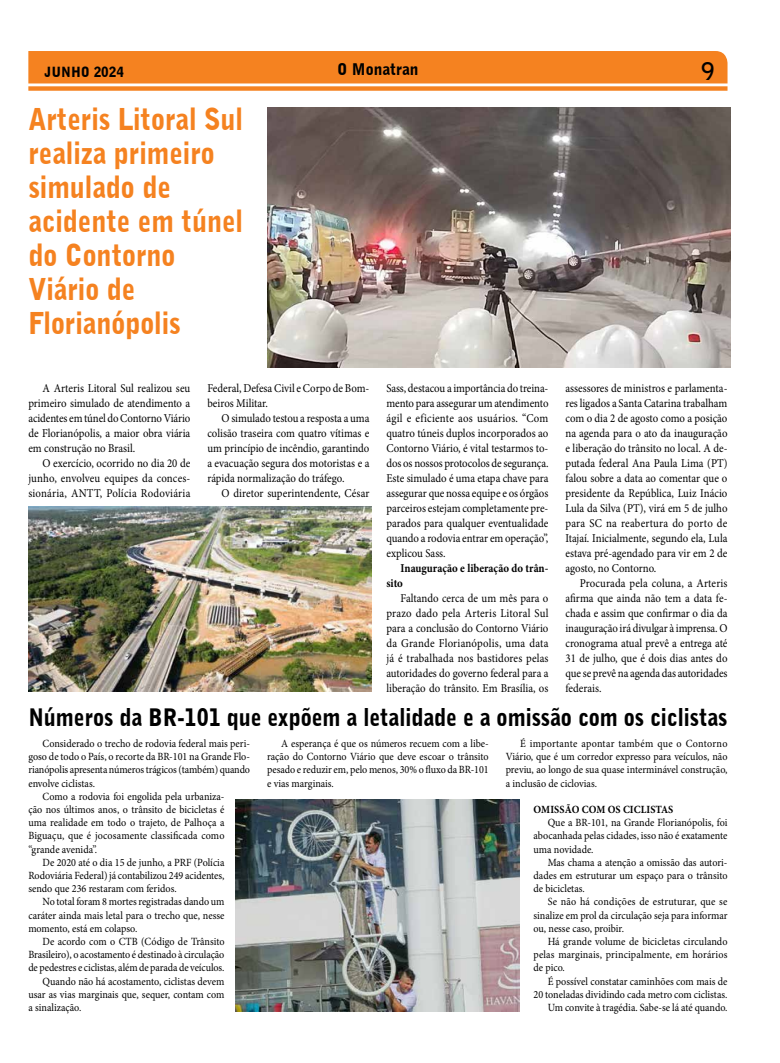
<style>
.page{position:relative;width:780px;height:1063px;background:#fff}
.page>*{position:absolute;margin:0;border:0;box-sizing:border-box;transform-origin:0 0}
.t1{font:900 30px/34px "Bell Gothic BT";color:#f58220;scale:.9 1}
.t2{font:900 24px "Bell Gothic BT";color:#000;scale:.9 1}
.t3{font:700 24px "Bell Gothic BT";color:#000}
.t4{font:900 16px "Bell Gothic BT";color:#000}
.t5{font:900 14px "Bell Gothic BT";color:#000}
.t6{font:12px/15px "Minion Pro";color:#000;text-align:justify;scale:.9 1}
.t7{font:700 12px/15px "Minion Pro";color:#000;scale:.9 1}
.t8{font:11px/13.2px "Minion Pro";color:#000;text-align:justify;scale:.92 1}
.t9{font:700 11px "Minion Pro";letter-spacing:.01em;color:#000;scale:.92 1}
</style>
<div class="page">
<div style="left:28px;top:51px;width:699px;height:40px;background:#f58220"></div>
<hr style="left:26px;top:83px;width:704px;height:3px;background:#fff">
<img style="left:236px;top:799px;width:283px;height:213px">
<img style="left:267px;top:107px;width:463px;height:260px">
<img style="left:28px;top:507px;width:344px;height:184px">
<p class="t5" style="left:45px;top:63px;width:81px">JUNHO 2024</p>
<h3 class="t4" style="left:337px;top:60px;width:83px">O Monatran</h3>
<h2 class="t3" style="left:701px;top:55px;width:15px">9</h2>
<h1 class="t1" style="left:28px;top:102px;width:240px">Arteris Litoral Sul realiza primeiro simulado de acidente em túnel do Contorno<br>Viário de<br>Florianópolis</h1>
<p class="t6" style="left:28px;top:381px;width:181px;text-indent:14px">A Arteris Litoral Sul realizou seu primeiro simulado de atendimento a acidentes em túnel do Contorno Viário de Florianópolis, a maior obra viária em construção no Brasil.</p>
<p class="t6" style="left:28px;top:456px;width:181px;text-indent:14px">O exercício, ocorrido no dia 20 de junho, envolveu equipes da conces&shy;sionária, ANTT, Polícia Rodoviária</p>
<p class="t6" style="left:207px;top:381px;width:181px">Federal, Defesa Civil e Corpo de Bom&shy;beiros Militar.</p>
<p class="t6" style="left:207px;top:411px;width:181px;text-indent:14px">O simulado testou a resposta a uma colisão traseira com quatro vítimas e um princípio de incêndio, garantindo a evacuação segura dos motoristas e a rápida normalização do tráfego.</p>
<p class="t6" style="left:221px;top:486px;width:166px">O diretor superintendente, César</p>
<p class="t6" style="left:386px;top:381px;width:182px">Sass, destacou a importância do treina&shy;mento para assegurar um atendimento ágil e eficiente aos usuários. “Com quatro túneis duplos incorporados ao Contorno Viário, é vital testarmos to&shy;dos os nossos protocolos de segurança.<br>Este simulado é uma etapa chave para assegurar que nossa equipe e os órgãos parceiros estejam completamente pre&shy;parados para qualquer eventualidade quando a rodovia entrar em operação”, explicou Sass.</p>
<p class="t7" style="left:386px;top:561px;width:181px;text-indent:14px">Inauguração e liberação do trân&shy;sito</p>
<p class="t6" style="left:386px;top:591px;width:181px;text-indent:14px">Faltando cerca de um mês para o prazo dado pela Arteris Litoral Sul para a conclusão do Contorno Viário da Grande Florianópolis, uma data já é trabalhada nos bastidores pelas autoridades do governo federal para a liberação do trânsito. Em Brasília, os</p>
<p class="t6" style="left:565px;top:381px;width:181px">assessores de ministros e parlamenta&shy;res ligados a Santa Catarina trabalham com o dia 2 de agosto como a posição na agenda para o ato da inauguração e liberação do trânsito no local. A de&shy;putada federal Ana Paula Lima (PT) falou sobre a data ao comentar que o presidente da República, Luiz Inácio Lula da Silva (PT), virá em 5 de julho para SC na reabertura do porto de Itajaí. Inicialmente, segundo ela, Lula estava pré-agendado para vir em 2 de agosto, no Contorno.</p>
<p class="t6" style="left:565px;top:576px;width:181px;text-indent:14px">Procurada pela coluna, a Arteris afirma que ainda não tem a data fe&shy;chada e assim que confirmar o dia da inauguração irá divulgar à imprensa. O cronograma atual prevê a entrega até 31 de julho, que é dois dias antes do que se prevê na agenda das autoridades federais.</p>
<h2 class="t2" style="left:28px;top:703px;width:778px">Números da BR-101 que expõem a letalidade e a omissão com os ciclistas</h2>
<p class="t8" style="left:43px;top:737px;width:227px">Considerado o trecho de rodovia federal mais peri-</p>
<p class="t8" style="left:28px;top:750px;width:242px">goso de todo o País, o recorte da BR-101 na Grande Flo-</p>
<p class="t8" style="left:28px;top:763px;width:242px">rianópolis apresenta números trágicos (também) quando</p>
<p class="t8" style="left:28px;top:776px;width:74px">envolve ciclistas.</p>
<p class="t8" style="left:43px;top:790px;width:199px">Como a rodovia foi engolida pela urbaniza-</p>
<p class="t8" style="left:28px;top:803px;width:215px">ção nos últimos anos, o trânsito de bicicletas é</p>
<p class="t8" style="left:28px;top:816px;width:215px">uma realidade em todo o trajeto, de Palhoça a</p>
<p class="t8" style="left:28px;top:829px;width:215px">Biguaçu, que é jocosamente classificada como</p>
<p class="t8" style="left:28px;top:842px;width:76px">“grande avenida”.</p>
<p class="t8" style="left:43px;top:856px;width:199px">De 2020 até o dia 15 de junho, a PRF (Polícia</p>
<p class="t8" style="left:28px;top:869px;width:215px">Rodoviária Federal) já contabilizou 249 acidentes,</p>
<p class="t8" style="left:28px;top:882px;width:163px">sendo que 236 restaram com feridos.</p>
<p class="t8" style="left:43px;top:895px;width:199px">No total foram 8 mortes registradas dando um</p>
<p class="t8" style="left:28px;top:908px;width:215px">caráter ainda mais letal para o trecho que, nesse</p>
<p class="t8" style="left:28px;top:922px;width:120px">momento, está em colapso.</p>
<p class="t8" style="left:43px;top:935px;width:199px">De acordo com o CTB (Código de Trânsito</p>
<p class="t8" style="left:28px;top:948px;width:215px">Brasileiro), o acostamento é destinado à circulação</p>
<p class="t8" style="left:28px;top:961px;width:215px">de pedestres e ciclistas, além de parada de veículos.</p>
<p class="t8" style="left:43px;top:974px;width:199px">Quando não há acostamento, ciclistas devem</p>
<p class="t8" style="left:28px;top:988px;width:215px">usar as vias marginais que, sequer, contam com</p>
<p class="t8" style="left:28px;top:1001px;width:59px">a sinalização.</p>
<p class="t8" style="left:267px;top:737px;width:242px;text-indent:14px">A esperança é que os números recuem com a libe&shy;ração do Contorno Viário que deve escoar o trânsito pesado e reduzir em, pelo menos, 30% o fluxo da BR-101 e vias marginais.</p>
<p class="t8" style="left:506px;top:737px;width:242px;text-indent:14px">É importante apontar também que o Contorno Viário, que é um corredor expresso para veículos, não previu, ao longo de sua quase interminável construção, a inclusão de ciclovias.</p>
<p class="t9" style="left:533px;top:802px;width:9px">Omi</p>
<p class="t9" style="left:554px;top:802px;width:82px">ssão com os cicli</p>
<p class="t9" style="left:650px;top:802px;width:27px">stas</p>
<p class="t8" style="left:533px;top:816px;width:212px;text-indent:14px">Que a BR-101, na Grande Florianópolis, foi abocanhada pelas cidades, isso não é exatamente uma novidade.</p>
<p class="t8" style="left:533px;top:856px;width:212px;text-indent:14px">Mas chama a atenção a omissão das autori&shy;dades em estruturar um espaço para o trânsito de bicicletas.</p>
<p class="t8" style="left:533px;top:895px;width:212px;text-indent:14px">Se não há condições de estruturar, que se sinalize em prol da circulação seja para informar ou, nesse caso, proibir.</p>
<p class="t8" style="left:533px;top:935px;width:212px;text-indent:14px">Há grande volume de bicicletas circulando pelas marginais, principalmente, em horários de pico.</p>
<p class="t8" style="left:533px;top:974px;width:212px;text-align:right">É possível constatar caminhões com mais de<br>20 toneladas dividindo cada metro com ciclistas.<br>Um convite à tragédia. Sabe-se lá até quando.</p>
</div>
